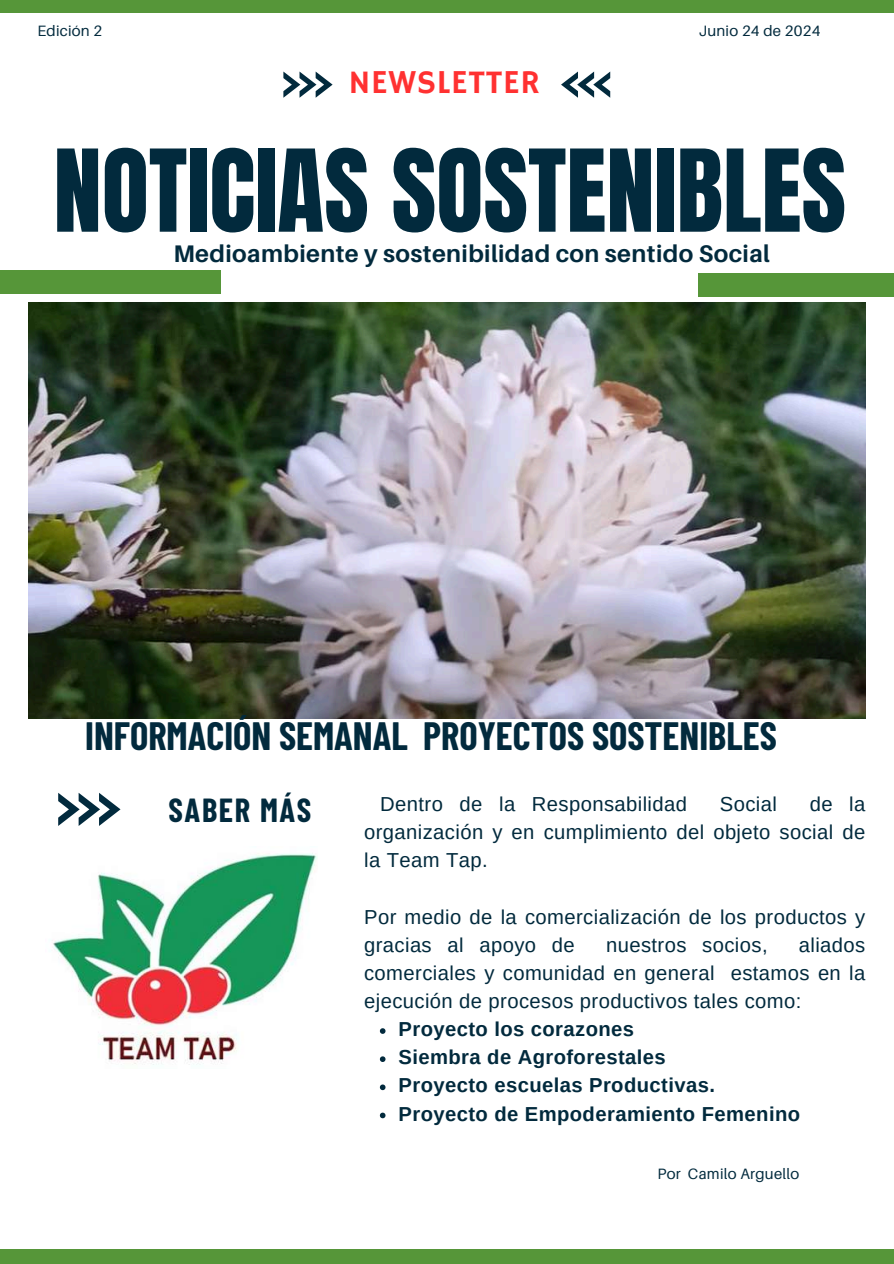
<style>
.page{position:relative;width:894px;height:1264px;background:#fff}
.page>*{position:absolute;margin:0;border:0;box-sizing:border-box;transform-origin:0 0}
.t1{font:96.9px "Anton";color:#022a3d}
.t2{font:700 38.55px "Barlow Condensed";color:#022a3d}
.t3{font:33.3px "Hammersmith One";letter-spacing:.02em;color:#ff3131}
.t4{font:700 32.55px "Barlow Condensed";letter-spacing:.05em;color:#022a3d}
.t5{font:700 24px "Aileron";letter-spacing:.015em;color:#022a3d}
.t6{font:20.25px/28.2px "Arimo";letter-spacing:.02em;color:#022a3d;text-align:justify}
.t7{font:700 20.25px/28.2px "Arimo";letter-spacing:.02em;color:#022a3d}
.t8{font:15px "Aileron";letter-spacing:.015em;color:#022a3d}
</style>
<div class="page">
<div style="left:0;top:270px;width:220px;height:23px;background:#569639"></div>
<div style="left:698px;top:273px;width:195px;height:23px;background:#569639"></div>
<svg style="left:58px;top:793px;width:62px;height:33px"></svg>
<svg style="left:283px;top:72px;width:49px;height:25px"></svg>
<svg style="left:561px;top:72px;width:49px;height:25px"></svg>
<div style="left:0;top:0;width:893px;height:12px;background:#569639"></div>
<div style="left:0;top:1249px;width:893px;height:14px;background:#569639"></div>
<img style="left:28px;top:302px;width:837px;height:416px">
<img style="left:53px;top:853px;width:264px;height:212px">
<svg style="left:380px;top:1028px;width:5px;height:5px"></svg>
<svg style="left:380px;top:1056px;width:5px;height:5px"></svg>
<svg style="left:380px;top:1084px;width:5px;height:6px"></svg>
<svg style="left:380px;top:1112px;width:5px;height:6px"></svg>
<p class="t8" style="left:37px;top:21px;width:66px">Edición 2</p>
<h3 class="t3" style="left:348px;top:63px;width:193px">NEWSLETTER</h3>
<p class="t8" style="left:698px;top:21px;width:123px">Junio 24 de 2024</p>
<h1 class="t1" style="left:53px;top:121px;width:793px">NOTICIAS SOSTENIBLES</h1>
<p class="t5" style="left:173px;top:239px;width:598px">Medioambiente y sostenibilidad con sentido Social</p>
<h2 class="t2" style="left:85px;top:711px;width:693px">INFORMACIÓN SEMANAL PROYECTOS SOSTENIBLES</h2>
<h3 class="t4" style="left:168px;top:789px;width:144px">SABER MÁS</h3>
<p class="t6" style="left:380px;top:789px;width:308px">Dentro de la Responsabilidad</p>
<p class="t6" style="left:719px;top:789px;width:59px">Social</p>
<p class="t6" style="left:364px;top:789px;width:502px;text-indent:445px">de la organización y en cumplimiento del objeto social de la Team Tap.</p>
<p class="t6" style="left:364px;top:902px;width:502px">Por medio de la comercialización de los productos y gracias al apoyo de</p>
<p class="t6" style="left:364px;top:930px;width:502px;text-indent:434px">aliados comerciales y comunidad en general estamos en la ejecución de procesos productivos tales como:</p>
<p class="t7" style="left:398px;top:1014px;width:403px">Proyecto los corazones<br>Siembra de Agroforestales<br>Proyecto escuelas Productivas.<br>Proyecto de Empoderamiento Femenino</p>
<p class="t6" style="left:606px;top:930px;width:163px">nuestros socios,</p>
<p class="t8" style="left:657px;top:1163px;width:143px">Por Camilo Arguello</p>
</div>
